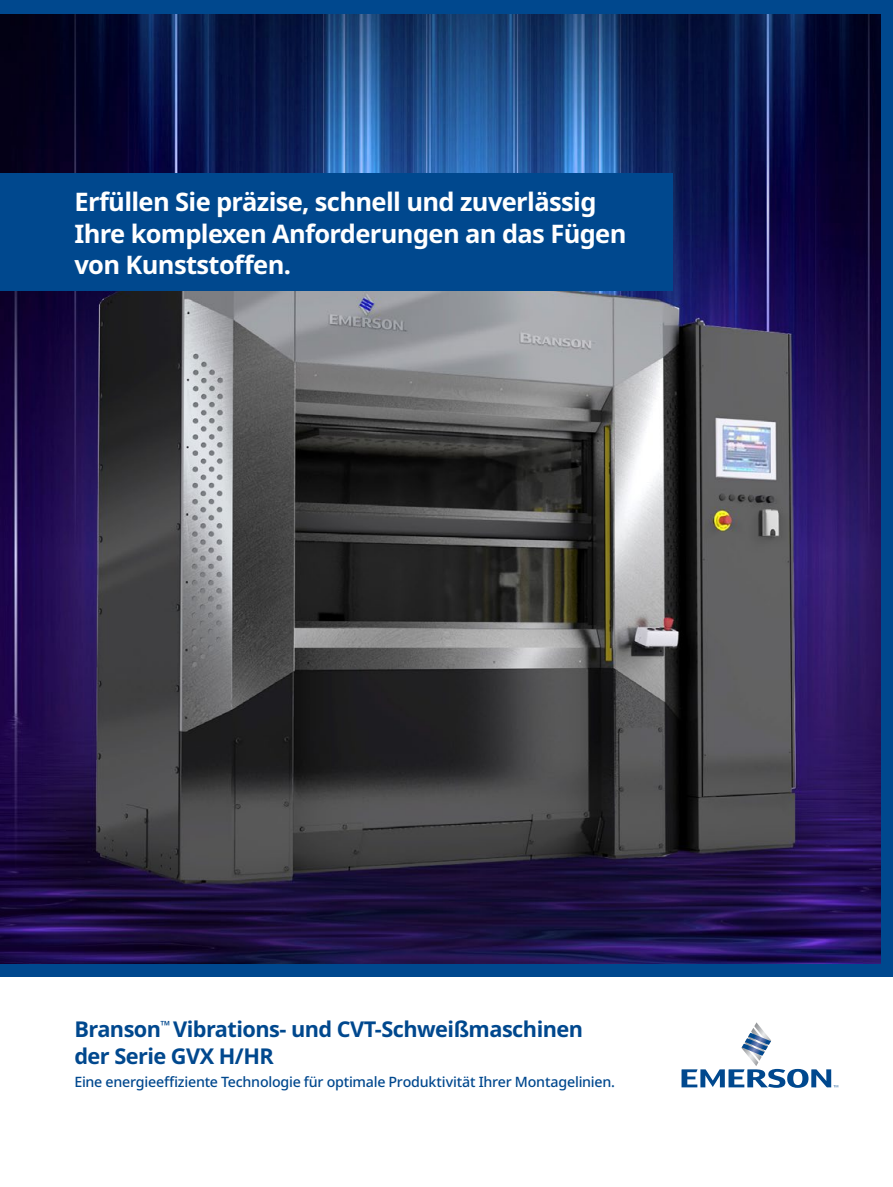
<style>
.page{position:relative;width:893px;height:1187px;background:#fff}
.page>*{position:absolute;margin:0;border:0;box-sizing:border-box;transform-origin:0 0}
.Headline_Front_Cover{font:700 25.5px/31.5px "Noto Sans";letter-spacing:-.025em;color:#fff}
.Product_Title_Front_Cover_Page{font:700 21.75px/26.1px "Noto Sans";letter-spacing:-.025em;color:#00488e}
.Product_Subtitle_Front_Cover_Page{font:500 14.25px "Noto Sans";letter-spacing:-.015em;color:#00488e}
</style>
<div class="page">
<div style="left:0;top:0;width:893px;height:976px;background:#00488e"></div>
<svg style="left:681px;top:1022px;width:157px;height:65px"></svg>
<img style="left:0;top:15px;width:881px;height:948px">
<div style="left:0;top:173px;width:673px;height:117px;background:#00488e"></div>
<p class="Headline_Front_Cover" style="left:74px;top:186px;width:554px">Erfüllen Sie präzise, schnell und zuverlässig<br>Ihre komplexen Anforderungen an das Fügen von Kunststoffen.</p>
<p class="Product_Title_Front_Cover_Page" style="left:74px;top:1016px;width:510px">Branson<sup>™</sup> Vibrations- und CVT-Schweißmaschinen der Serie GVX H/HR</p>
<p class="Product_Subtitle_Front_Cover_Page" style="left:74px;top:1073px;width:542px">Eine energieeffiziente Technologie für optimale Produktivität Ihrer Montagelinien.</p>
</div>
